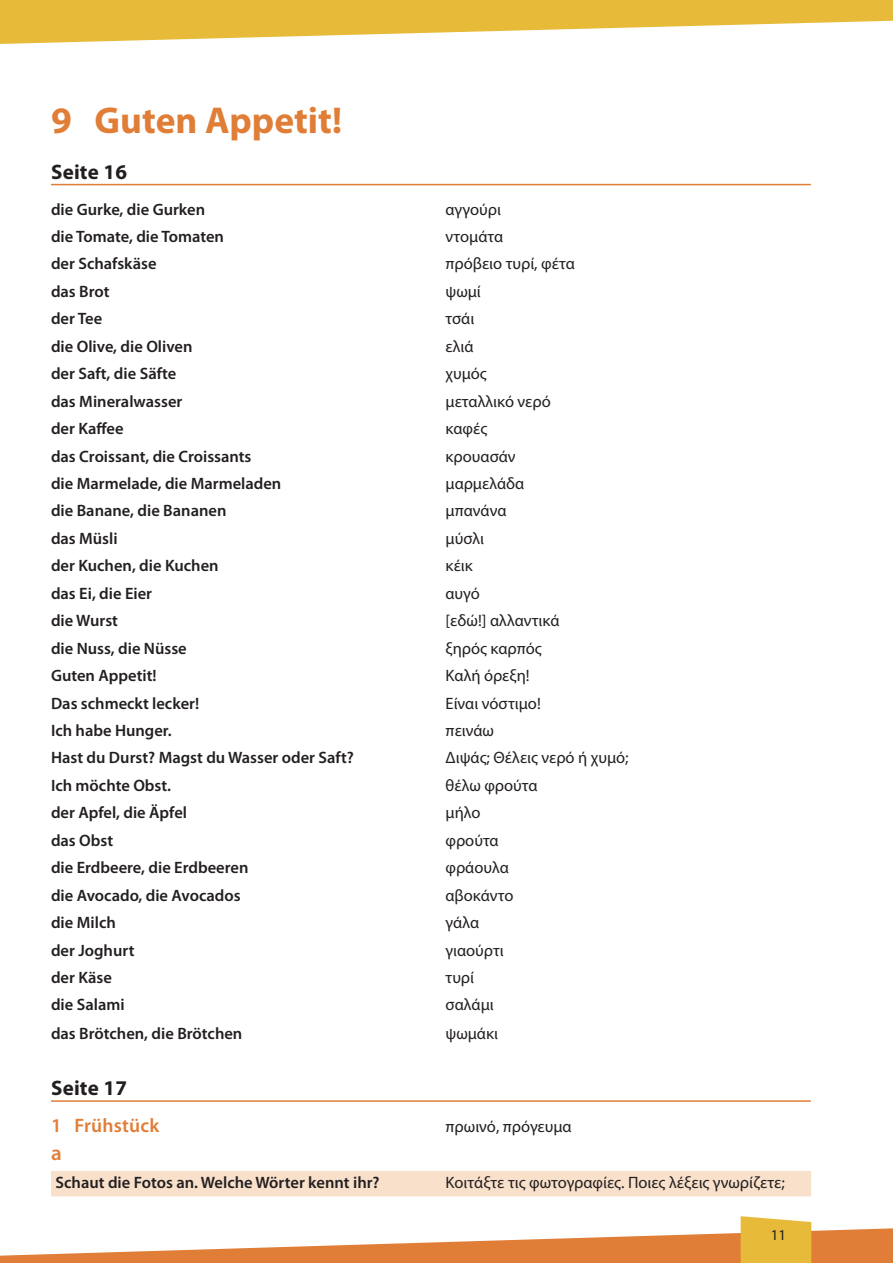
<style>
.page{position:relative;width:893px;height:1263px;background:#fff}
.page>*{position:absolute;margin:0;border:0;box-sizing:border-box;transform-origin:0 0}
.basic_test{font:700 37.5px "Myriad Pro";color:#e07e37}
.basic_test-2{font:700 21px "Myriad Pro";letter-spacing:.01em;color:#231f20}
.basic_test-3{font:600 21px "Myriad Pro";color:#e07e37}
.basic_test-4{font:600 19.5px "Myriad Pro";letter-spacing:.01em;color:#e07e37}
.basic_test-5{font:600 16.5px "Myriad Pro";color:#231f20}
.basic_test-6{font:16.5px "Myriad Pro";color:#231f20}
.UNDERLINE{font:16.5px "Myriad Pro";color:#231f20}
.UNDERLINE-2{font:600 16.5px "Myriad Pro";color:#231f20}
.t1{font:15px "Myriad Pro";color:#231f20}
</style>
<div class="page">
<svg style="left:0;top:0;width:893px;height:44px;fill:#e7bb39"></svg>
<svg style="left:0;top:1216px;width:893px;height:47px"></svg>
<hr style="left:51px;top:184px;width:760px;height:1px;background:#e07e37">
<hr style="left:51px;top:1100px;width:760px;height:2px;background:#e07e37">
<div style="left:51px;top:1171px;width:760px;height:25px;background:#f8e0cb"></div>
<p class="basic_test" style="left:51px;top:96px;width:292px">9 Guten Appetit!</p>
<p class="basic_test-2" style="left:51px;top:158px;width:78px">Seite 16</p>
<p class="basic_test-5" style="left:51px;top:198px;width:156px">die Gurke, die Gurken</p>
<p class="basic_test-6" style="left:446px;top:199px;width:57px">αγγούρι</p>
<p class="basic_test-5" style="left:51px;top:226px;width:175px">die Tomate, die Tomaten</p>
<p class="basic_test-6" style="left:446px;top:226px;width:59px">ντομάτα</p>
<p class="basic_test-5" style="left:51px;top:253px;width:107px">der Schafskäse</p>
<p class="basic_test-6" style="left:446px;top:254px;width:131px">πρόβειο τυρί, φέτα</p>
<p class="basic_test-5" style="left:51px;top:281px;width:60px">das Brot</p>
<p class="basic_test-6" style="left:446px;top:281px;width:37px">ψωμί</p>
<p class="basic_test-5" style="left:51px;top:308px;width:53px">der Tee</p>
<p class="basic_test-6" style="left:446px;top:309px;width:30px">τσάι</p>
<p class="basic_test-5" style="left:51px;top:336px;width:143px">die Olive, die Oliven</p>
<p class="basic_test-6" style="left:446px;top:336px;width:30px">ελιά</p>
<p class="basic_test-5" style="left:51px;top:363px;width:127px">der Saft, die Säfte</p>
<p class="basic_test-6" style="left:446px;top:363px;width:43px">χυμός</p>
<p class="basic_test-5" style="left:51px;top:391px;width:133px">das Mineralwasser</p>
<p class="basic_test-6" style="left:446px;top:391px;width:107px">μεταλλικό νερό</p>
<p class="basic_test-5" style="left:51px;top:418px;width:74px">der Kaffee</p>
<p class="basic_test-6" style="left:446px;top:418px;width:43px">καφές</p>
<p class="basic_test-5" style="left:51px;top:445px;width:202px">das Croissant, die Croissants</p>
<p class="basic_test-6" style="left:446px;top:446px;width:72px">κρουασάν</p>
<p class="basic_test-5" style="left:51px;top:473px;width:232px">die Marmelade, die Marmeladen</p>
<p class="basic_test-6" style="left:446px;top:473px;width:80px">μαρμελάδα</p>
<p class="basic_test-5" style="left:51px;top:500px;width:177px">die Banane, die Bananen</p>
<p class="basic_test-6" style="left:446px;top:501px;width:62px">μπανάνα</p>
<p class="basic_test-5" style="left:51px;top:528px;width:68px">das Müsli</p>
<p class="basic_test-6" style="left:446px;top:528px;width:40px">μύσλι</p>
<p class="basic_test-5" style="left:51px;top:555px;width:169px">der Kuchen, die Kuchen</p>
<p class="basic_test-6" style="left:446px;top:556px;width:29px">κέικ</p>
<p class="basic_test-5" style="left:51px;top:583px;width:103px">das Ei, die Eier</p>
<p class="basic_test-6" style="left:446px;top:583px;width:36px">αυγό</p>
<p class="basic_test-5" style="left:51px;top:610px;width:69px">die Wurst</p>
<p class="basic_test-6" style="left:446px;top:610px;width:115px">[εδώ!] αλλαντικά</p>
<p class="basic_test-5" style="left:51px;top:638px;width:137px">die Nuss, die Nüsse</p>
<p class="basic_test-6" style="left:446px;top:638px;width:98px">ξηρός καρπός</p>
<p class="basic_test-5" style="left:51px;top:665px;width:107px">Guten Appetit!</p>
<p class="basic_test-6" style="left:446px;top:665px;width:86px">Καλή όρεξη!</p>
<p class="basic_test-5" style="left:51px;top:692px;width:150px">Das schmeckt lecker!</p>
<p class="basic_test-6" style="left:446px;top:693px;width:97px">Είναι νόστιμο!</p>
<p class="basic_test-5" style="left:51px;top:720px;width:122px">Ich habe Hunger.</p>
<p class="basic_test-6" style="left:446px;top:720px;width:50px">πεινάω</p>
<p class="basic_test-5" style="left:51px;top:747px;width:304px">Hast du Durst? Magst du Wasser oder Saft?</p>
<p class="basic_test-6" style="left:446px;top:748px;width:185px">Διψάς; Θέλεις νερό ή χυμό;</p>
<p class="basic_test-5" style="left:51px;top:775px;width:122px">Ich möchte Obst.</p>
<p class="basic_test-6" style="left:446px;top:775px;width:94px">θέλω φρούτα</p>
<p class="basic_test-5" style="left:51px;top:802px;width:138px">der Apfel, die Äpfel</p>
<p class="basic_test-6" style="left:446px;top:803px;width:37px">μήλο</p>
<p class="basic_test-5" style="left:51px;top:830px;width:64px">das Obst</p>
<p class="basic_test-6" style="left:446px;top:830px;width:55px">φρούτα</p>
<p class="basic_test-5" style="left:51px;top:857px;width:199px">die Erdbeere, die Erdbeeren</p>
<p class="basic_test-6" style="left:446px;top:857px;width:65px">φράουλα</p>
<p class="basic_test-5" style="left:51px;top:885px;width:191px">die Avocado, die Avocados</p>
<p class="basic_test-6" style="left:446px;top:885px;width:70px">αβοκάντο</p>
<p class="basic_test-5" style="left:51px;top:912px;width:66px">die Milch</p>
<p class="basic_test-6" style="left:446px;top:912px;width:35px">γάλα</p>
<p class="basic_test-5" style="left:51px;top:939px;width:85px">der Joghurt</p>
<p class="basic_test-6" style="left:446px;top:940px;width:60px">γιαούρτι</p>
<p class="basic_test-5" style="left:51px;top:967px;width:62px">der Käse</p>
<p class="basic_test-6" style="left:446px;top:967px;width:30px">τυρί</p>
<p class="basic_test-5" style="left:51px;top:994px;width:75px">die Salami</p>
<p class="basic_test-6" style="left:446px;top:995px;width:50px">σαλάμι</p>
<p class="basic_test-5" style="left:51px;top:1022px;width:193px">das Brötchen, die Brötchen</p>
<p class="basic_test-6" style="left:446px;top:1023px;width:54px">ψωμάκι</p>
<p class="basic_test-2" style="left:51px;top:1074px;width:78px">Seite 17</p>
<p class="basic_test-4" style="left:51px;top:1113px;width:110px">1 Frühstück</p>
<p class="basic_test-6" style="left:446px;top:1116px;width:128px">πρωινό, πρόγευμα</p>
<p class="basic_test-3" style="left:51px;top:1139px;width:12px">a</p>
<p class="UNDERLINE-2" style="left:56px;top:1172px;width:326px">Schaut die Fotos an. Welche Wörter kennt ihr?</p>
<p class="UNDERLINE" style="left:446px;top:1172px;width:341px">Κοιτάξτε τις φωτογραφίες. Ποιες λέξεις γνωρίζετε;</p>
<p class="t1" style="left:771px;top:1225px;width:17px">11</p>
</div>
